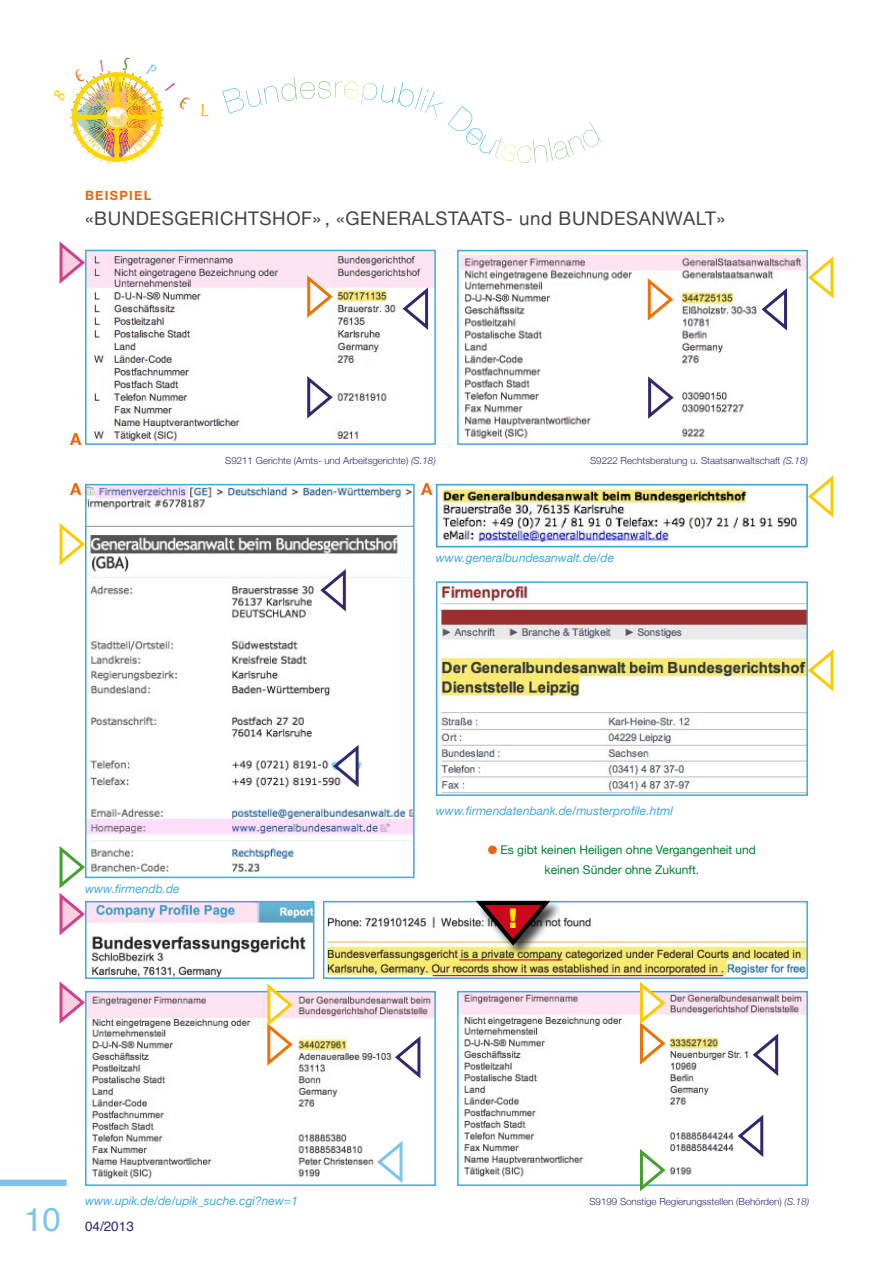
<style>
.page{position:relative;width:893px;height:1263px;background:#fff}
.page>*{position:absolute;margin:0;border:0;box-sizing:border-box;transform-origin:0 0}
.t1{font:33px "Helvetica";color:#7cc5ea}
.t2{font:900 27px "Arial";color:#ffed00}
.t3{font:18.75px "Helvetica Neue";letter-spacing:.03em;color:#444446}
.t4{font:700 16.5px "Helvetica Neue";color:#e7660d}
.t5{font:13.5px "Helvetica";color:#31296d}
.t6{font:700 12.75px "Helvetica Neue";letter-spacing:.1em;color:#e7660d}
.t7{font:italic 12px "Helvetica Neue";color:#40a9db}
.t8{font:12px/19.5px "Helvetica Neue";color:#00802f;text-align:center}
.t9{font:300 9.75px "Helvetica Neue";color:#31296d}
.s1{font-style:italic}
.s2{color:#e7660d}
</style>
<div class="page">
<img style="left:88px;top:253px;width:345px;height:189px">
<div style="left:85px;top:250px;width:351px;height:195px;border:2px solid #40a9db"></div>
<img style="left:460px;top:253px;width:345px;height:188px">
<div style="left:457px;top:250px;width:351px;height:195px;border:2px solid #40a9db"></div>
<svg style="left:645px;top:373px;width:31px;height:47px"></svg>
<svg style="left:759px;top:285px;width:31px;height:47px"></svg>
<svg style="left:400px;top:284px;width:31px;height:47px"></svg>
<svg style="left:304px;top:373px;width:31px;height:46px"></svg>
<img style="left:460px;top:994px;width:345px;height:183px">
<div style="left:457px;top:991px;width:351px;height:195px;border:2px solid #40a9db"></div>
<img style="left:88px;top:994px;width:345px;height:188px">
<div style="left:85px;top:991px;width:351px;height:195px;border:2px solid #40a9db"></div>
<img style="left:440px;top:585px;width:365px;height:208px">
<div style="left:436px;top:581px;width:372px;height:215px;border:2px solid #40a9db"></div>
<img style="left:88px;top:487px;width:324px;height:386px">
<div style="left:85px;top:484px;width:330px;height:394px;border:2px solid #40a9db"></div>
<img style="left:440px;top:487px;width:357px;height:57px">
<div style="left:436px;top:484px;width:372px;height:63px;border:2px solid #40a9db"></div>
<svg style="left:304px;top:272px;width:31px;height:47px"></svg>
<svg style="left:645px;top:275px;width:31px;height:47px"></svg>
<svg style="left:393px;top:1033px;width:30px;height:46px"></svg>
<svg style="left:59px;top:981px;width:28px;height:44px"></svg>
<svg style="left:59px;top:241px;width:28px;height:44px"></svg>
<svg style="left:750px;top:1030px;width:31px;height:47px"></svg>
<svg style="left:735px;top:1111px;width:31px;height:47px"></svg>
<img style="left:88px;top:904px;width:223px;height:72px">
<div style="left:85px;top:901px;width:229px;height:78px;border:2px solid #40a9db"></div>
<img style="left:326px;top:913px;width:479px;height:63px">
<div style="left:323px;top:901px;width:485px;height:78px;border:2px solid #40a9db"></div>
<hr style="left:459px;top:959px;width:103px;height:1px;background:#cd071e">
<hr style="left:433px;top:975px;width:290px;height:1px;background:#cd071e">
<div style="left:474px;top:898px;width:88px;height:60px;background:#000;opacity:.75"></div>
<svg style="left:474px;top:898px;width:81px;height:51px"></svg>
<svg style="left:318px;top:566px;width:31px;height:46px"></svg>
<svg style="left:331px;top:742px;width:30px;height:46px"></svg>
<svg style="left:59px;top:843px;width:28px;height:93px"></svg>
<svg style="left:637px;top:1146px;width:31px;height:46px"></svg>
<div style="left:0;top:1180px;width:67px;height:6px;background:#7cc5ea"></div>
<svg style="left:806px;top:253px;width:28px;height:47px"></svg>
<svg style="left:806px;top:475px;width:28px;height:44px"></svg>
<svg style="left:806px;top:646px;width:28px;height:46px"></svg>
<svg style="left:59px;top:520px;width:28px;height:46px"></svg>
<svg style="left:265px;top:983px;width:30px;height:84px"></svg>
<svg style="left:637px;top:978px;width:31px;height:88px"></svg>
<svg style="left:375px;top:1137px;width:30px;height:47px"></svg>
<img style="left:72px;top:70px;width:92px;height:92px">
<h3 class="t6" style="left:85px;top:187px;width:68px">BEISPIEL</h3>
<h3 class="t3" style="left:85px;top:207px;width:37px">«Bundesgerichtshof</h3>
<h3 class="t3" style="left:312px;top:207px;width:61px">» , «Generalstaats</h3>
<h3 class="t3" style="left:506px;top:207px;width:68px">- und bundesanwalt</h3>
<h3 class="t3" style="left:716px;top:207px;width:10px">»</h3>
<h3 class="t4" style="left:70px;top:429px;width:13px">A</h3>
<h3 class="t4" style="left:70px;top:479px;width:13px">A</h3>
<h3 class="t4" style="left:421px;top:479px;width:13px">A</h3>
<p class="t9" style="left:225px;top:455px;width:212px">S9211 Gerichte (Amts- und Arbeitsgerichte) <span class="s1">(S.18)</span></p>
<p class="t9" style="left:590px;top:455px;width:219px">S9222 Rechtsberatung u. Staatsanwaltschaft <span class="s1">(S.18)</span></p>
<p class="t7" style="left:436px;top:550px;width:180px">www.generalbundesanwalt.de/de</p>
<p class="t7" style="left:436px;top:804px;width:239px">www.firmendatenbank.de/musterprofile.html</p>
<p class="t7" style="left:85px;top:882px;width:96px">www.firmendb.de</p>
<p class="t8" style="left:488px;top:840px;width:270px"><span class="s2">●</span> Es gibt keinen Heiligen ohne Vergangenheit und keinen Sünder ohne Zukunft.</p>
<h2 class="t2" style="left:508px;top:899px;width:10px">!</h2>
<h1 class="t1" style="left:24px;top:1194px;width:38px">10</h1>
<p class="t7" style="left:85px;top:1194px;width:214px">www.upik.de/de/upik_suche.cgi?new=1</p>
<h3 class="t5" style="left:85px;top:1216px;width:50px">04/2013</h3>
<p class="t9" style="left:589px;top:1196px;width:221px">S9199 Sonstige Regierungsstellen (Behörden) <span class="s1">(S.18)</span></p>
</div>
